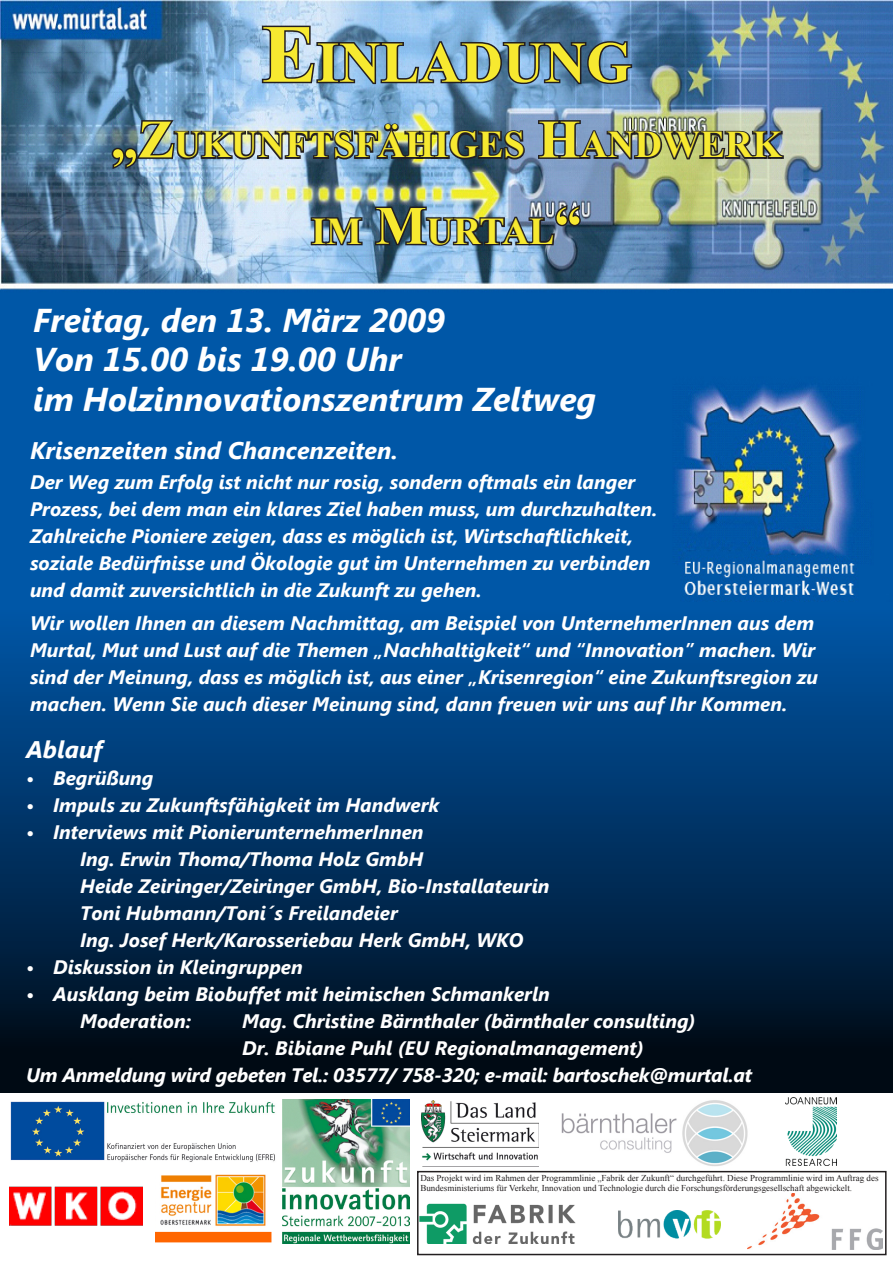
<style>
.page{position:relative;width:893px;height:1263px;background:#fff}
.page>*{position:absolute;margin:0;border:0;box-sizing:border-box;transform-origin:0 0}
.t1{font:700 57.75px "Times New Roman";color:#f7e930}
.t2{font:700 37.8px "Times New Roman";color:#f7e930}
.t3{font:italic 700 33px "Segoe UI";color:#fff}
.t4{font:italic 700 24px "Segoe UI";color:#fff}
.t5{font:italic 700 19.5px/27px "Segoe UI";color:#fff}
.t6{font:9px/10.8px "Times New Roman";color:#231f20}
.s1{font-size:82.5px}
.s2{font-size:54px}
</style>
<div class="page">
<img style="left:0;top:0;width:893px;height:602px">
<div style="left:0;top:602px;width:893px;height:491px;background:linear-gradient(to bottom,#0058ac,#00070f)"></div>
<div style="left:417px;top:1171px;width:469px;height:84px;border:2px solid #231f20"></div>
<img style="left:109px;top:118px;width:418px;height:53px">
<img style="left:536px;top:119px;width:249px;height:43px">
<svg style="left:309px;top:206px;width:55px;height:41px;background:#5b7083"></svg>
<img style="left:373px;top:196px;width:210px;height:52px">
<svg style="left:260px;top:24px;width:374px;height:62px;background:#6785a1"></svg>
<img style="left:785px;top:1097px;width:52px;height:69px">
<img style="left:9px;top:1186px;width:133px;height:40px">
<img style="left:561px;top:1100px;width:187px;height:66px">
<img style="left:155px;top:1175px;width:117px;height:68px">
<img style="left:283px;top:1100px;width:127px;height:143px">
<img style="left:421px;top:1100px;width:117px;height:67px">
<img style="left:10px;top:1101px;width:265px;height:61px">
<img style="left:747px;top:1194px;width:136px;height:55px">
<img style="left:419px;top:1203px;width:156px;height:41px">
<img style="left:618px;top:1211px;width:102px;height:28px">
<p class="t1" style="left:262px;top:22px;width:371px"><span class="s1">E</span>INLADUNG</p>
<p class="t2" style="left:111px;top:119px;width:672px"><span class="s2">„Z</span>UKUNFTSFÄHIGES <span class="s2">H</span>ANDWERK</p>
<p class="t2" style="left:311px;top:205px;width:272px">IM <span class="s2">M</span>URTAL<span class="s2">“</span></p>
<p class="t3" style="left:33px;top:297px;width:413px">Freitag, den 13. März 2009</p>
<p class="t3" style="left:33px;top:336px;width:370px">Von 15.00 bis 19.00 Uhr</p>
<p class="t3" style="left:33px;top:376px;width:564px">im Holzinnovationszentrum Zeltweg</p>
<p class="t4" style="left:30px;top:433px;width:369px">Krisenzeiten sind Chancenzeiten.</p>
<p class="t5" style="left:30px;top:467px;width:607px">Der Weg zum Erfolg ist nicht nur rosig, sondern oftmals ein langer</p>
<p class="t5" style="left:30px;top:494px;width:629px">Prozess, bei dem man ein klares Ziel haben muss, um durchzuhalten.</p>
<p class="t5" style="left:30px;top:521px;width:604px">Zahlreiche Pioniere zeigen, dass es möglich ist, Wirtschaftlichkeit,</p>
<p class="t5" style="left:30px;top:548px;width:622px">soziale Bedürfnisse und Ökologie gut im Unternehmen zu verbinden</p>
<p class="t5" style="left:30px;top:575px;width:453px">und damit zuversichtlich in die Zukunft zu gehen.</p>
<p class="t5" style="left:30px;top:608px;width:790px">Wir wollen Ihnen an diesem Nachmittag, am Beispiel von UnternehmerInnen aus dem Murtal, Mut und Lust auf die Themen „Nachhaltigkeit“ und “Innovation” machen. Wir sind der Meinung, dass es möglich ist, aus einer „Krisenregion“ eine Zukunftsregion zu machen. Wenn Sie auch dieser Meinung sind, dann freuen wir uns auf Ihr Kommen.</p>
<p class="t4" style="left:26px;top:732px;width:78px">Ablauf</p>
<p class="t5" style="left:53px;top:764px;width:102px">Begrüßung</p>
<p class="t5" style="left:53px;top:791px;width:388px">Impuls zu Zukunftsfähigkeit im Handwerk</p>
<p class="t5" style="left:53px;top:818px;width:372px">Interviews mit PionierunternehmerInnen</p>
<p class="t5" style="left:80px;top:845px;width:345px">Ing. Erwin Thoma/Thoma Holz GmbH</p>
<p class="t5" style="left:80px;top:872px;width:471px">Heide Zeiringer/Zeiringer GmbH, Bio-Installateurin</p>
<p class="t5" style="left:80px;top:899px;width:319px">Toni Hubmann/Toni´s Freilandeier</p>
<p class="t5" style="left:80px;top:926px;width:445px">Ing. Josef Herk/Karosseriebau Herk GmbH, WKO</p>
<p class="t5" style="left:53px;top:953px;width:251px">Diskussion in Kleingruppen</p>
<p class="t5" style="left:53px;top:980px;width:498px">Ausklang beim Biobuffet mit heimischen Schmankerln</p>
<p class="t5" style="left:80px;top:1007px;width:112px">Moderation:</p>
<p class="t5" style="left:242px;top:1007px;width:455px">Mag. Christine Bärnthaler (bärnthaler consulting)</p>
<p class="t5" style="left:242px;top:1034px;width:403px">Dr. Bibiane Puhl (EU Regionalmanagement)</p>
<p class="t5" style="left:26px;top:1061px;width:727px">Um Anmeldung wird gebeten Tel.: 03577/ 758-320; e-mail: bartoschek@murtal.at</p>
<p class="t5" style="left:26px;top:764px;width:10px;text-align:justify">• • •</p>
<p class="t5" style="left:26px;top:953px;width:10px">• •</p>
<p class="t6" style="left:420px;top:1172px;width:460px">Das Projekt wird im Rahmen der Programmlinie „Fabrik der Zukunft“ durchgeführt. Diese Programmlinie wird im Auftrag des<br>Bundesministeriums für Verkehr, Innovation und Technologie durch die Forschungsförderungsgesellschaft abgewickelt.</p>
</div>
